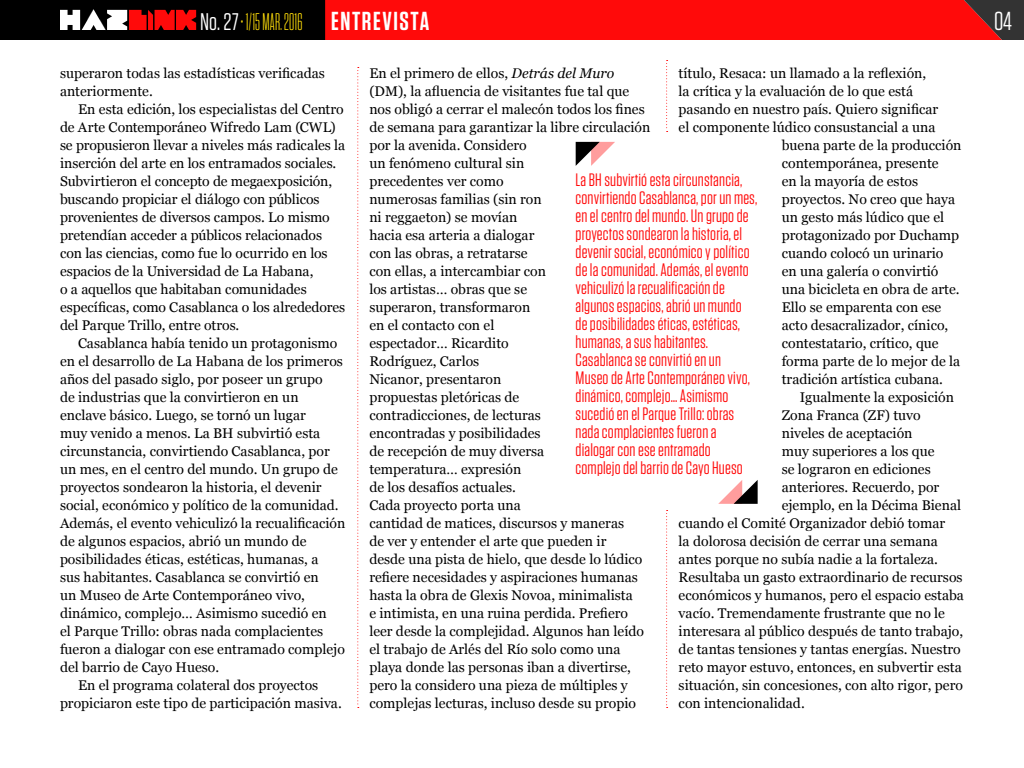
<style>
.page{position:relative;width:1024px;height:768px;background:#fff}
.page>*{position:absolute;margin:0;border:0;box-sizing:border-box;transform-origin:0 0}
.t1{font:26px "Tungsten";color:#fff}
.t2{font:24px "Tungsten Compressed";letter-spacing:.01em;color:#ffde0a}
.t3{font:18px/18px "Tungsten";letter-spacing:.01em;color:#ff0a0a}
.t4{font:14px/18px "Georgia";color:#000}
.s1{font-family:"Tungsten";color:#fff}
.s2{font-family:"Tungsten";font-weight:600;font-size:26px;color:#fff}
.s3{font-style:italic}
</style>
<div class="page">
<div style="left:0;top:0;width:325px;height:40px;background:#000"></div>
<div style="left:325px;top:0;width:699px;height:40px;background:#ff0a0a"></div>
<svg style="left:60px;top:9px;width:136px;height:21px"></svg>
<svg style="left:666px;top:510px;width:2px;height:198px"></svg>
<svg style="left:357px;top:67px;width:2px;height:641px"></svg>
<svg style="left:576px;top:142px;width:39px;height:24px"></svg>
<svg style="left:718px;top:480px;width:40px;height:24px"></svg>
<svg style="left:666px;top:60px;width:2px;height:72px"></svg>
<h2 class="t2" style="left:200px;top:11px;width:231px"><span class="s1">No. 27</span>• 1/15 MAR. 2016 <span class="s2">ENTREVISTA</span></h2>
<h1 class="t1" style="left:994px;top:7px;width:19px">04</h1>
<p class="t4" style="left:60px;top:64px;width:266px">superaron todas las estadísticas verificadas anteriormente.</p>
<p class="t4" style="left:60px;top:100px;width:287px;text-indent:18px">En esta edición, los especialistas del Centro de Arte Contemporáneo Wifredo Lam (CWL) se propusieron llevar a niveles más radicales la inserción del arte en los entramados sociales.<br>Subvirtieron el concepto de megaexposición, buscando propiciar el diálogo con públicos provenientes de diversos campos. Lo mismo pretendían acceder a públicos relacionados con las ciencias, como fue lo ocurrido en los espacios de la Universidad de La Habana,<br>o a aquellos que habitaban comunidades específicas, como Casablanca o los alrededores del Parque Trillo, entre otros.</p>
<p class="t4" style="left:78px;top:335px;width:261px">Casablanca había tenido un protagonismo</p>
<p class="t4" style="left:60px;top:353px;width:284px">en el desarrollo de La Habana de los primeros</p>
<p class="t4" style="left:60px;top:371px;width:264px">años del pasado siglo, por poseer un grupo</p>
<p class="t4" style="left:60px;top:389px;width:240px">de industrias que la convirtieron en un</p>
<p class="t4" style="left:60px;top:407px;width:247px">enclave básico. Luego, se tornó un lugar</p>
<p class="t4" style="left:60px;top:425px;width:262px">muy venido a menos. La BH subvirtió esta</p>
<p class="t4" style="left:60px;top:443px;width:271px">circunstancia, convirtiendo Casablanca, por</p>
<p class="t4" style="left:60px;top:461px;width:279px">un mes, en el centro del mundo. Un grupo de</p>
<p class="t4" style="left:60px;top:479px;width:263px">proyectos sondearon la historia, el devenir</p>
<p class="t4" style="left:60px;top:497px;width:280px">social, económico y político de la comunidad.</p>
<p class="t4" style="left:60px;top:515px;width:287px">Además, el evento vehiculizó la recualificación</p>
<p class="t4" style="left:60px;top:533px;width:248px">de algunos espacios, abrió un mundo de</p>
<p class="t4" style="left:60px;top:551px;width:260px">posibilidades éticas, estéticas, humanas, a</p>
<p class="t4" style="left:60px;top:569px;width:260px">sus habitantes. Casablanca se convirtió en</p>
<p class="t4" style="left:60px;top:587px;width:247px">un Museo de Arte Contemporáneo vivo,</p>
<p class="t4" style="left:60px;top:605px;width:268px">dinámico, complejo… Asimismo sucedió en</p>
<p class="t4" style="left:60px;top:623px;width:265px">el Parque Trillo: obras nada complacientes</p>
<p class="t4" style="left:60px;top:641px;width:286px">fueron a dialogar con ese entramado complejo</p>
<p class="t4" style="left:60px;top:659px;width:161px">del barrio de Cayo Hueso.</p>
<p class="t4" style="left:78px;top:677px;width:242px">En el programa colateral dos proyectos</p>
<p class="t4" style="left:60px;top:695px;width:283px">propiciaron este tipo de participación masiva.</p>
<p class="t4" style="left:369px;top:64px;width:283px">En el primero de ellos, <span class="s3">Detrás del Muro </span>(DM), la afluencia de visitantes fue tal que nos obligó a cerrar el malecón todos los fines de semana para garantizar la libre circulación por la avenida. Considero<br>un fenómeno cultural sin<br>precedentes ver como<br>numerosas familias (sin ron<br>ni reggaeton) se movían<br>hacia esa arteria a dialogar<br>con las obras, a retratarse<br>con ellas, a intercambiar con<br>los artistas… obras que se<br>superaron, transformaron<br>en el contacto con el<br>espectador… Ricardito<br>Rodríguez, Carlos<br>Nicanor, presentaron<br>propuestas pletóricas de<br>contradicciones, de lecturas<br>encontradas y posibilidades<br>de recepción de muy diversa<br>temperatura… expresión<br>de los desafíos actuales.<br>Cada proyecto porta una<br>cantidad de matices, discursos y maneras<br>de ver y entender el arte que pueden ir<br>desde una pista de hielo, que desde lo lúdico refiere necesidades y aspiraciones humanas hasta la obra de Glexis Novoa, minimalista<br>e intimista, en una ruina perdida. Prefiero leer desde la complejidad. Algunos han leído el trabajo de Arlés del Río solo como una playa donde las personas iban a divertirse, pero la considero una pieza de múltiples y complejas lecturas, incluso desde su propio</p>
<p class="t4" style="left:679px;top:65px;width:249px">título, Resaca: un llamado a la reflexión,</p>
<p class="t4" style="left:679px;top:83px;width:236px">la crítica y la evaluación de lo que está</p>
<p class="t4" style="left:679px;top:101px;width:261px">pasando en nuestro país. Quiero significar</p>
<p class="t4" style="left:679px;top:119px;width:258px">el componente lúdico consustancial a una</p>
<p class="t4" style="left:782px;top:137px;width:181px">buena parte de la producción</p>
<p class="t4" style="left:782px;top:155px;width:158px">contemporánea, presente</p>
<p class="t4" style="left:782px;top:173px;width:138px">en la mayoría de estos</p>
<p class="t4" style="left:782px;top:191px;width:175px">proyectos. No creo que haya</p>
<p class="t4" style="left:782px;top:209px;width:164px">un gesto más lúdico que el</p>
<p class="t4" style="left:782px;top:227px;width:179px">protagonizado por Duchamp</p>
<p class="t4" style="left:782px;top:245px;width:163px">cuando colocó un urinario</p>
<p class="t4" style="left:782px;top:263px;width:158px">en una galería o convirtió</p>
<p class="t4" style="left:782px;top:281px;width:179px">una bicicleta en obra de arte.</p>
<p class="t4" style="left:782px;top:299px;width:161px">Ello se emparenta con ese</p>
<p class="t4" style="left:782px;top:317px;width:168px">acto desacralizador, cínico,</p>
<p class="t4" style="left:782px;top:335px;width:158px">contestatario, crítico, que</p>
<p class="t4" style="left:782px;top:353px;width:180px">forma parte de lo mejor de la</p>
<p class="t4" style="left:782px;top:371px;width:163px">tradición artística cubana.</p>
<p class="t4" style="left:800px;top:389px;width:156px">Igualmente la exposición</p>
<p class="t4" style="left:782px;top:407px;width:140px">Zona Franca (ZF) tuvo</p>
<p class="t4" style="left:782px;top:425px;width:132px">niveles de aceptación</p>
<p class="t4" style="left:782px;top:443px;width:154px">muy superiores a los que</p>
<p class="t4" style="left:782px;top:461px;width:150px">se lograron en ediciones</p>
<p class="t4" style="left:782px;top:479px;width:159px">anteriores. Recuerdo, por</p>
<p class="t4" style="left:782px;top:497px;width:181px">ejemplo, en la Décima Bienal</p>
<p class="t4" style="left:679px;top:515px;width:268px">cuando el Comité Organizador debió tomar</p>
<p class="t4" style="left:679px;top:533px;width:261px">la dolorosa decisión de cerrar una semana</p>
<p class="t4" style="left:679px;top:551px;width:261px">antes porque no subía nadie a la fortaleza.</p>
<p class="t4" style="left:679px;top:569px;width:285px">Resultaba un gasto extraordinario de recursos</p>
<p class="t4" style="left:679px;top:587px;width:287px">económicos y humanos, pero el espacio estaba</p>
<p class="t4" style="left:679px;top:605px;width:268px">vacío. Tremendamente frustrante que no le</p>
<p class="t4" style="left:679px;top:623px;width:286px">interesara al público después de tanto trabajo,</p>
<p class="t4" style="left:679px;top:641px;width:284px">de tantas tensiones y tantas energías. Nuestro</p>
<p class="t4" style="left:679px;top:659px;width:285px">reto mayor estuvo, entonces, en subvertir esta</p>
<p class="t4" style="left:679px;top:677px;width:286px">situación, sin concesiones, con alto rigor, pero</p>
<p class="t4" style="left:679px;top:695px;width:128px">con intencionalidad.</p>
<p class="t3" style="left:576px;top:171px;width:183px">La BH subvirtió esta circunstancia, convirtiendo Casablanca, por un mes, en el centro del mundo. Un grupo de proyectos sondearon la historia, el devenir social, económico y político de la comunidad. Además, el evento vehiculizó la recualificación de algunos espacios, abrió un mundo de posibilidades éticas, estéticas, humanas, a sus habitantes.<br>Casablanca se convirtió en un Museo de Arte Contemporáneo vivo, dinámico, complejo… Asimismo sucedió en el Parque Trillo: obras nada complacientes fueron a dialogar con ese entramado complejo del barrio de Cayo Hueso</p>
</div>
